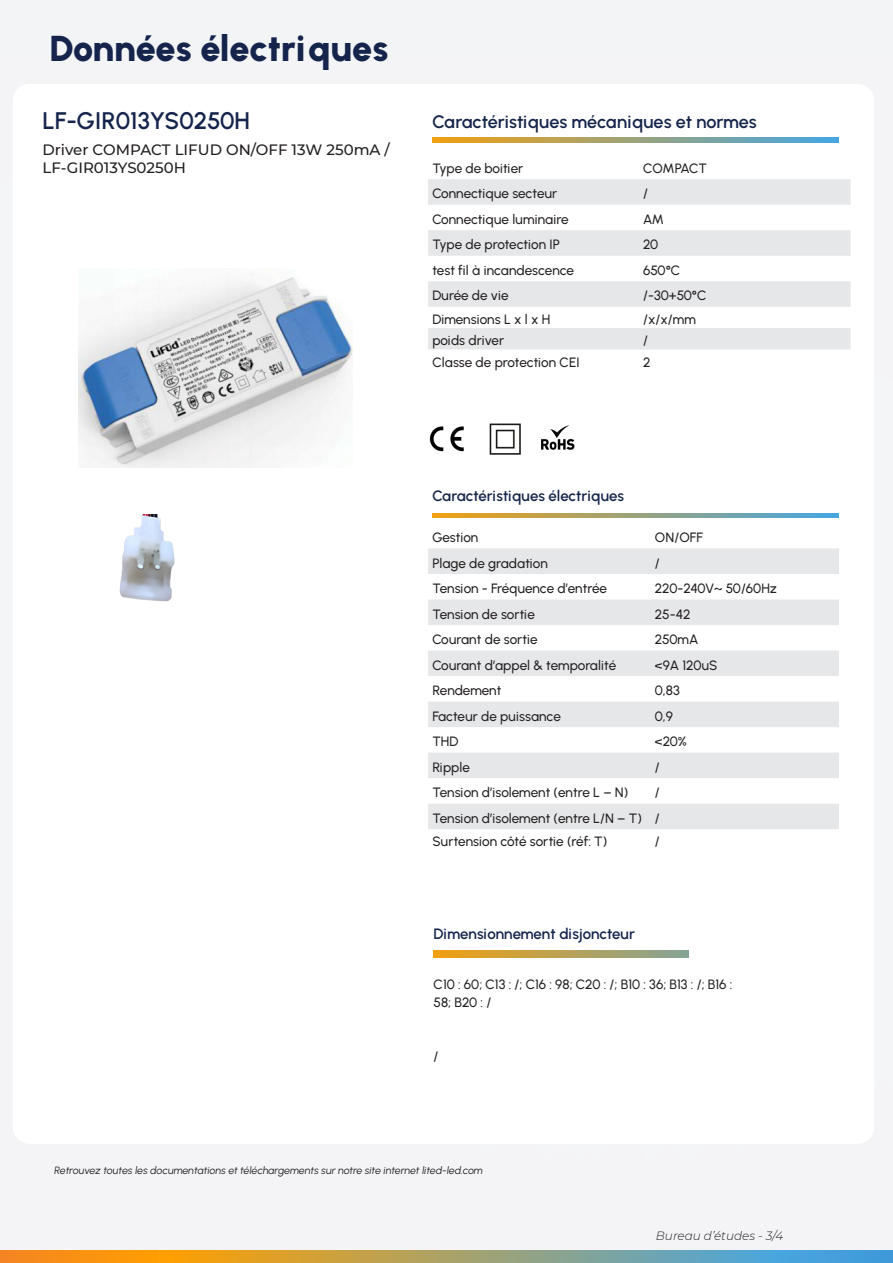
<style>
.page{position:relative;width:893px;height:1263px;background:#f4f4f6}
.page>*{position:absolute;margin:0;border:0;box-sizing:border-box;transform-origin:0 0}
.t1{font:900 36px "Urbanist";letter-spacing:-.005em;color:#15244b}
.Texte_courant{font:600 24px "Urbanist";color:#15244b}
.t2{font:600 18px "Urbanist";letter-spacing:-.005em;color:#15244b}
.Texte_courant-2{font:600 15px "Urbanist";letter-spacing:-.005em;color:#15244b}
.Texte_courant-3{font:500 15px/18px "Montserrat";color:#231f20}
.Texte_courant-4{font:500 13.5px/18px "Urbanist";letter-spacing:-.005em;color:#231f20}
.Texte_courant-5{font:italic 300 12px "Montserrat";color:#231f20}
.Texte_courant-6{font:italic 10.5px "Urbanist";letter-spacing:-.005em;color:#231f20}
</style>
<div class="page">
<svg style="left:0;top:1251px;width:893px;height:12px;background:#a79e6c"></svg>
<div style="left:13px;top:84px;width:861px;height:1060px;background:#fff;border-radius:17px"></div>
<svg style="left:432px;top:513px;width:407px;height:5px;background:#9aa27b"></svg>
<svg style="left:432px;top:138px;width:407px;height:4px;background:#9aa27b"></svg>
<img style="left:78px;top:277px;width:275px;height:191px">
<img style="left:119px;top:514px;width:56px;height:88px">
<svg style="left:428px;top:548px;width:411px;height:281px;fill:#e6e7e9"></svg>
<div style="left:428px;top:179px;width:422px;height:26px;background:#e6e7e9"></div>
<div style="left:428px;top:230px;width:422px;height:26px;background:#e6e7e9"></div>
<svg style="left:428px;top:281px;width:422px;height:68px"></svg>
<img style="left:429px;top:426px;width:35px;height:26px">
<img style="left:489px;top:423px;width:32px;height:32px">
<img style="left:541px;top:425px;width:34px;height:25px">
<svg style="left:434px;top:950px;width:255px;height:7px;background:#baa153"></svg>
<p class="t1" style="left:50px;top:27px;width:340px">Données électriques</p>
<p class="Texte_courant" style="left:42px;top:106px;width:209px">LF-GIR013YS0250H</p>
<p class="Texte_courant-3" style="left:42px;top:140px;width:349px">Driver COMPACT LIFUD ON/OFF 13W 250mA /<br>LF-GIR013YS0250H</p>
<p class="t2" style="left:432px;top:111px;width:326px">Caractéristiques mécaniques et normes</p>
<p class="Texte_courant-4" style="left:432px;top:159px;width:92px">Type de boitier</p>
<p class="Texte_courant-4" style="left:643px;top:159px;width:65px">COMPACT</p>
<p class="Texte_courant-4" style="left:432px;top:185px;width:126px">Connectique secteur</p>
<p class="Texte_courant-4" style="left:643px;top:185px;width:6px">/</p>
<p class="Texte_courant-4" style="left:432px;top:210px;width:138px">Connectique luminaire</p>
<p class="Texte_courant-4" style="left:643px;top:210px;width:22px">AM</p>
<p class="Texte_courant-4" style="left:432px;top:236px;width:129px">Type de protection IP</p>
<p class="Texte_courant-4" style="left:643px;top:236px;width:17px">20</p>
<p class="Texte_courant-4" style="left:432px;top:261px;width:143px">test fil à incandescence</p>
<p class="Texte_courant-4" style="left:643px;top:261px;width:39px">650°C</p>
<p class="Texte_courant-4" style="left:432px;top:287px;width:78px">Durée de vie</p>
<p class="Texte_courant-4" style="left:643px;top:287px;width:65px">/-30+50°C</p>
<p class="Texte_courant-4" style="left:432px;top:310px;width:119px">Dimensions L x l x H</p>
<p class="Texte_courant-4" style="left:643px;top:310px;width:54px">/x/x/mm</p>
<p class="Texte_courant-4" style="left:432px;top:331px;width:73px">poids driver</p>
<p class="Texte_courant-4" style="left:643px;top:331px;width:6px">/</p>
<p class="Texte_courant-4" style="left:432px;top:353px;width:149px">Classe de protection CEI</p>
<p class="Texte_courant-4" style="left:643px;top:353px;width:9px">2</p>
<p class="Texte_courant-2" style="left:432px;top:486px;width:193px">Caractéristiques électriques</p>
<p class="Texte_courant-4" style="left:432px;top:528px;width:48px">Gestion</p>
<p class="Texte_courant-4" style="left:655px;top:528px;width:50px">ON/OFF</p>
<p class="Texte_courant-4" style="left:432px;top:554px;width:117px">Plage de gradation</p>
<p class="Texte_courant-4" style="left:655px;top:554px;width:6px">/</p>
<p class="Texte_courant-4" style="left:432px;top:579px;width:176px">Tension - Fréquence d’entrée</p>
<p class="Texte_courant-4" style="left:655px;top:579px;width:124px">220-240V~ 50/60Hz</p>
<p class="Texte_courant-4" style="left:432px;top:605px;width:104px">Tension de sortie</p>
<p class="Texte_courant-4" style="left:655px;top:605px;width:37px">25-42</p>
<p class="Texte_courant-4" style="left:432px;top:630px;width:107px">Courant de sortie</p>
<p class="Texte_courant-4" style="left:655px;top:630px;width:45px">250mA</p>
<p class="Texte_courant-4" style="left:432px;top:656px;width:186px">Courant d’appel &amp; temporalité</p>
<p class="Texte_courant-4" style="left:655px;top:656px;width:64px">&lt;9A 120uS</p>
<p class="Texte_courant-4" style="left:432px;top:681px;width:71px">Rendement</p>
<p class="Texte_courant-4" style="left:655px;top:681px;width:26px">0,83</p>
<p class="Texte_courant-4" style="left:432px;top:707px;width:130px">Facteur de puissance</p>
<p class="Texte_courant-4" style="left:655px;top:707px;width:20px">0,9</p>
<p class="Texte_courant-4" style="left:432px;top:732px;width:28px">THD</p>
<p class="Texte_courant-4" style="left:655px;top:732px;width:34px">&lt;20%</p>
<p class="Texte_courant-4" style="left:432px;top:758px;width:39px">Ripple</p>
<p class="Texte_courant-4" style="left:655px;top:758px;width:6px">/</p>
<p class="Texte_courant-4" style="left:432px;top:783px;width:198px">Tension d’isolement (entre L – N)</p>
<p class="Texte_courant-4" style="left:655px;top:783px;width:6px">/</p>
<p class="Texte_courant-4" style="left:432px;top:809px;width:211px">Tension d’isolement (entre L/N – T)</p>
<p class="Texte_courant-4" style="left:655px;top:809px;width:6px">/</p>
<p class="Texte_courant-4" style="left:432px;top:832px;width:176px">Surtension côté sortie (réf: T)</p>
<p class="Texte_courant-4" style="left:655px;top:832px;width:6px">/</p>
<p class="Texte_courant-2" style="left:434px;top:924px;width:203px">Dimensionnement disjoncteur</p>
<p class="Texte_courant-4" style="left:434px;top:975px;width:300px">C10 : 60; C13 : /; C16 : 98; C20 : /; B10 : 36; B13 : /; B16 :<br>58; B20 : /</p>
<p class="Texte_courant-4" style="left:434px;top:1047px;width:6px">/</p>
<p class="Texte_courant-6" style="left:55px;top:1164px;width:430px">Retrouvez toutes les documentations et téléchargements sur notre site internet lited-led.com</p>
<p class="Texte_courant-5" style="left:656px;top:1228px;width:129px">Bureau d’études - 3/4</p>
</div>
